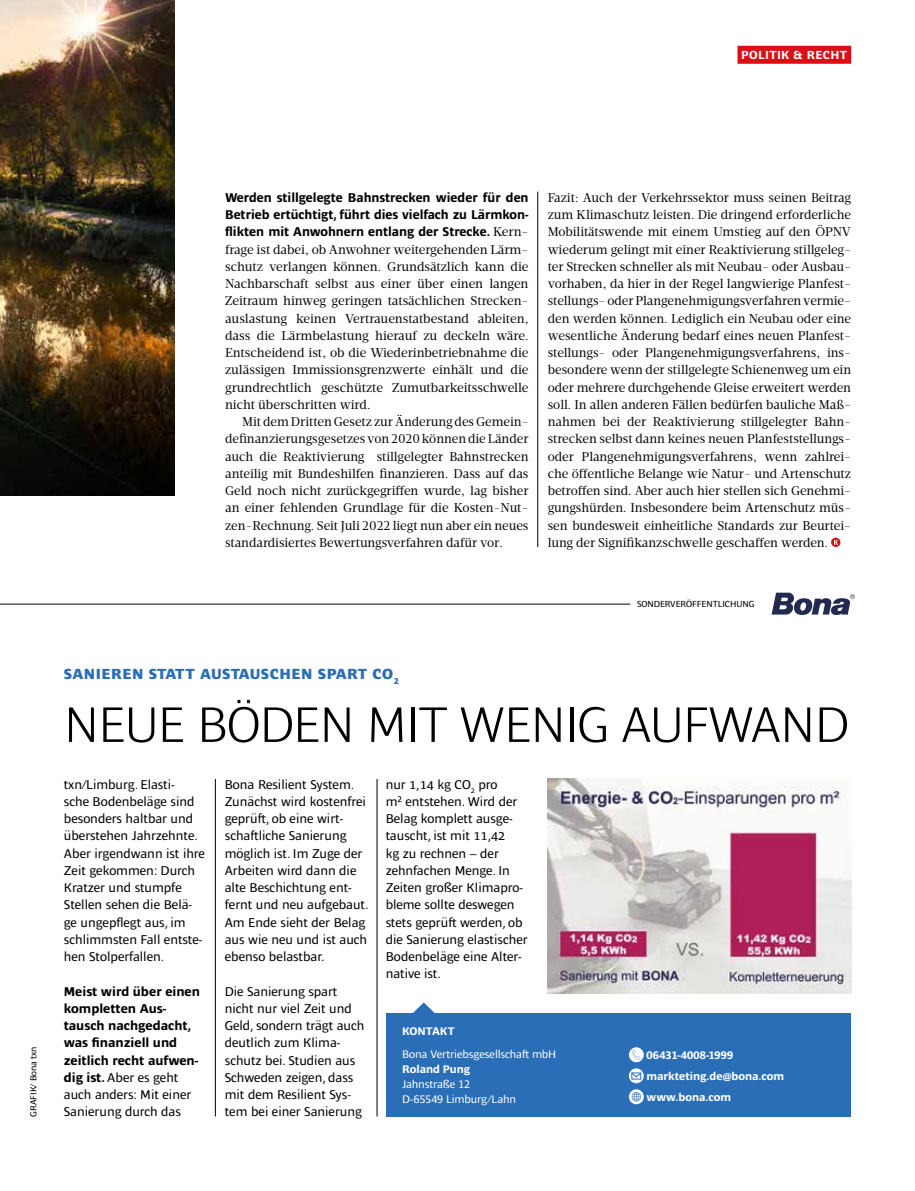
<style>
.page{position:relative;width:915px;height:1191px;background:#fff}
.page>*{position:absolute;margin:0;border:0;box-sizing:border-box;transform-origin:0 0}
.t1{font:300 51px "Ardoise Ptf";letter-spacing:-.02em;color:#000}
.t2{font:800 15px "Ardoise Ptf";letter-spacing:.03em;color:#296eb6}
.t3{font:13.05px/17.2px "Velino Text";letter-spacing:-.005em;color:#000;text-align:justify;scale:.96 1}
.t4{font:13.05px/17.2px "Ardoise Ptf";color:#000}
.t5{font:13.05px/17.2px "Velino Text";letter-spacing:-.005em;color:#000;text-align:justify}
.t6{font:700 13.05px/17.2px "Ardoise Ptf";color:#000;text-align:justify}
.t7{font:700 12px "Ardoise Ptf";letter-spacing:.03em;color:#fff}
.t8{font:700 11.25px/21px "Ardoise Ptf";letter-spacing:-.005em;color:#fff}
.t9{font:11.25px/15px "Ardoise Ptf";letter-spacing:-.015em;color:#fff}
.t10{font:9px "Ardoise Ptf";letter-spacing:-.01em;color:#000}
.s1{font-family:"Velino Text";font-weight:400}
.s2{font-weight:400}
</style>
<div class="page">
<div style="left:737px;top:46px;width:113px;height:18px;background:#dc0d15"></div>
<svg style="left:830px;top:537px;width:10px;height:10px"></svg>
<svg style="left:833px;top:540px;width:4px;height:5px"></svg>
<hr style="left:537px;top:192px;width:1px;height:355px;background:#000">
<img style="left:0;top:0;width:174px;height:495px">
<hr style="left:0;top:604px;width:630px;height:1px;background:#000">
<svg style="left:771px;top:592px;width:83px;height:23px"></svg>
<img style="left:547px;top:779px;width:303px;height:214px">
<svg style="left:413px;top:1002px;width:22px;height:11px"></svg>
<div style="left:386px;top:1013px;width:464px;height:103px;background:#296eb6"></div>
<svg style="left:628px;top:1047px;width:15px;height:15px"></svg>
<svg style="left:631px;top:1050px;width:9px;height:9px"></svg>
<svg style="left:628px;top:1068px;width:15px;height:15px"></svg>
<svg style="left:631px;top:1072px;width:10px;height:5px"></svg>
<svg style="left:628px;top:1089px;width:15px;height:15px"></svg>
<svg style="left:631px;top:1092px;width:9px;height:9px"></svg>
<hr style="left:215px;top:779px;width:1px;height:337px;background:#000">
<hr style="left:376px;top:779px;width:1px;height:337px;background:#000">
<p class="t7" style="left:740px;top:46px;width:108px">POLITIK &amp; RECHT</p>
<p class="t10" style="left:27px;top:1116px;width:71px;rotate:-90deg">GRAFIK/ Bona txn</p>
<p class="t6" style="left:225px;top:188px;width:305px">Werden stillgelegte Bahnstrecken wieder für den Betrieb ertüchtigt, führt dies vielfach zu Lärmkon&shy;flikten mit Anwohnern entlang der Strecke. <span class="s1">Kern-</span></p>
<p class="t5" style="left:225px;top:241px;width:305px">frage ist dabei, ob Anwohner weitergehenden Lärm&shy;schutz verlangen können. Grundsätzlich kann die Nachbarschaft selbst aus einer über einen langen Zeitraum hinweg geringen tatsächlichen Strecken&shy;auslastung keinen Vertrauenstatbestand ableiten, dass die Lärmbelastung hierauf zu deckeln wäre.<br>Entscheidend ist, ob die Wiederinbetriebnahme die zulässigen Immissionsgrenzwerte einhält und die grundrechtlich geschützte Zumutbarkeitsschwelle nicht überschritten wird.</p>
<p class="t3" style="left:225px;top:413px;width:317px;text-indent:17px">Mit dem Dritten Gesetz zur Änderung des Gemein&shy;definanzierungsgesetzes von 2020 können die Länder auch die Reaktivierung stillgelegter Bahnstrecken anteilig mit Bundeshilfen finanzieren. Dass auf das Geld noch nicht zurückgegriffen wurde, lag bisher an einer fehlenden Grundlage für die Kosten-Nut&shy;zen-Rechnung. Seit Juli 2022 liegt nun aber ein neues standardisiertes Bewertungsverfahren dafür vor.</p>
<p class="t3" style="left:547px;top:189px;width:317px">Fazit: Auch der Verkehrssektor muss seinen Beitrag zum Klimaschutz leisten. Die dringend erforderliche Mobilitätswende mit einem Umstieg auf den ÖPNV wiederum gelingt mit einer Reaktivierung stillgeleg&shy;ter Strecken schneller als mit Neubau- oder Ausbau&shy;vorhaben, da hier in der Regel langwierige Planfest&shy;stellungs- oder Plangenehmigungsverfahren vermie&shy;den werden können. Lediglich ein Neubau oder eine wesentliche Änderung bedarf eines neuen Planfest&shy;stellungs- oder Plangenehmigungsverfahrens, ins&shy;besondere wenn der stillgelegte Schienenweg um ein oder mehrere durchgehende Gleise erweitert werden soll. In allen anderen Fällen bedürfen bauliche Maß&shy;nahmen bei der Reaktivierung stillgelegter Bahn&shy;strecken selbst dann keines neuen Planfeststellungs&shy;oder Plangenehmigungsverfahrens, wenn zahlrei&shy;che öffentliche Belange wie Natur- und Artenschutz betroffen sind. Aber auch hier stellen sich Genehmi&shy;gungshürden. Insbesondere beim Artenschutz müs&shy;sen bundesweit einheitliche Standards zur Beurtei&shy;lung der Signifikanzschwelle geschaffen werden.</p>
<p class="t10" style="left:637px;top:597px;width:119px">SONDERVERÖFFENTLICHUNG</p>
<p class="t2" style="left:64px;top:662px;width:336px">SANIEREN STATT AUSTAUSCHEN SPART CO<sub>2</sub></p>
<h1 class="t1" style="left:64px;top:686px;width:786px">NEUE BÖDEN MIT WENIG AUFWAND</h1>
<p class="t4" style="left:64px;top:774px;width:143px">txn/Limburg. Elasti-<br>sche Bodenbeläge sind besonders haltbar und überstehen Jahrzehnte.<br>Aber irgendwann ist ihre<br>Zeit gekommen: Durch<br>Kratzer und stumpfe<br>Stellen sehen die Belä&shy;ge ungepflegt aus, im schlimmsten Fall entste&shy;hen Stolperfallen.</p>
<p class="t6" style="left:64px;top:981px;width:138px;text-align:left">Meist wird über einen kompletten Aus&shy;tausch nachgedacht, was finanziell und zeitlich recht aufwen&shy;dig ist. <span class="s2">Aber es geht auch anders: Mit einer<br>Sanierung durch das</span></p>
<p class="t4" style="left:385px;top:774px;width:143px">nur 1,14 kg CO<sub>2</sub> pro<br>m² entstehen. Wird der<br>Belag komplett ausge&shy;tauscht, ist mit 11,42<br>kg zu rechnen – der zehnfachen Menge. In<br>Zeiten großer Klimapro&shy;bleme sollte deswegen stets geprüft werden, ob die Sanierung elastischer<br>Bodenbeläge eine Alter&shy;native ist.</p>
<p class="t4" style="left:225px;top:774px;width:145px">Bona Resilient System.<br>Zunächst wird kostenfrei geprüft, ob eine wirt&shy;schaftliche Sanierung möglich ist. Im Zuge der<br>Arbeiten wird dann die alte Beschichtung ent&shy;fernt und neu aufgebaut.<br>Am Ende sieht der Belag aus wie neu und ist auch ebenso belastbar.</p>
<p class="t4" style="left:225px;top:981px;width:141px">Die Sanierung spart nicht nur viel Zeit und<br>Geld, sondern trägt auch deutlich zum Klima&shy;schutz bei. Studien aus<br>Schweden zeigen, dass mit dem Resilient Sys&shy;tem bei einer Sanierung</p>
<p class="t8" style="left:402px;top:1019px;width:54px">KONTAKT</p>
<p class="t9" style="left:402px;top:1045px;width:156px">Bona Vertriebsgesellschaft mbH</p>
<p class="t8" style="left:402px;top:1057px;width:69px">Roland Pung</p>
<p class="t9" style="left:402px;top:1075px;width:115px">Jahnstraße 12<br>D-65549 Limburg/Lahn</p>
<p class="t8" style="left:646px;top:1043px;width:139px">06431-4008-1999 markteting.de@bona.com www.bona.com</p>
</div>
